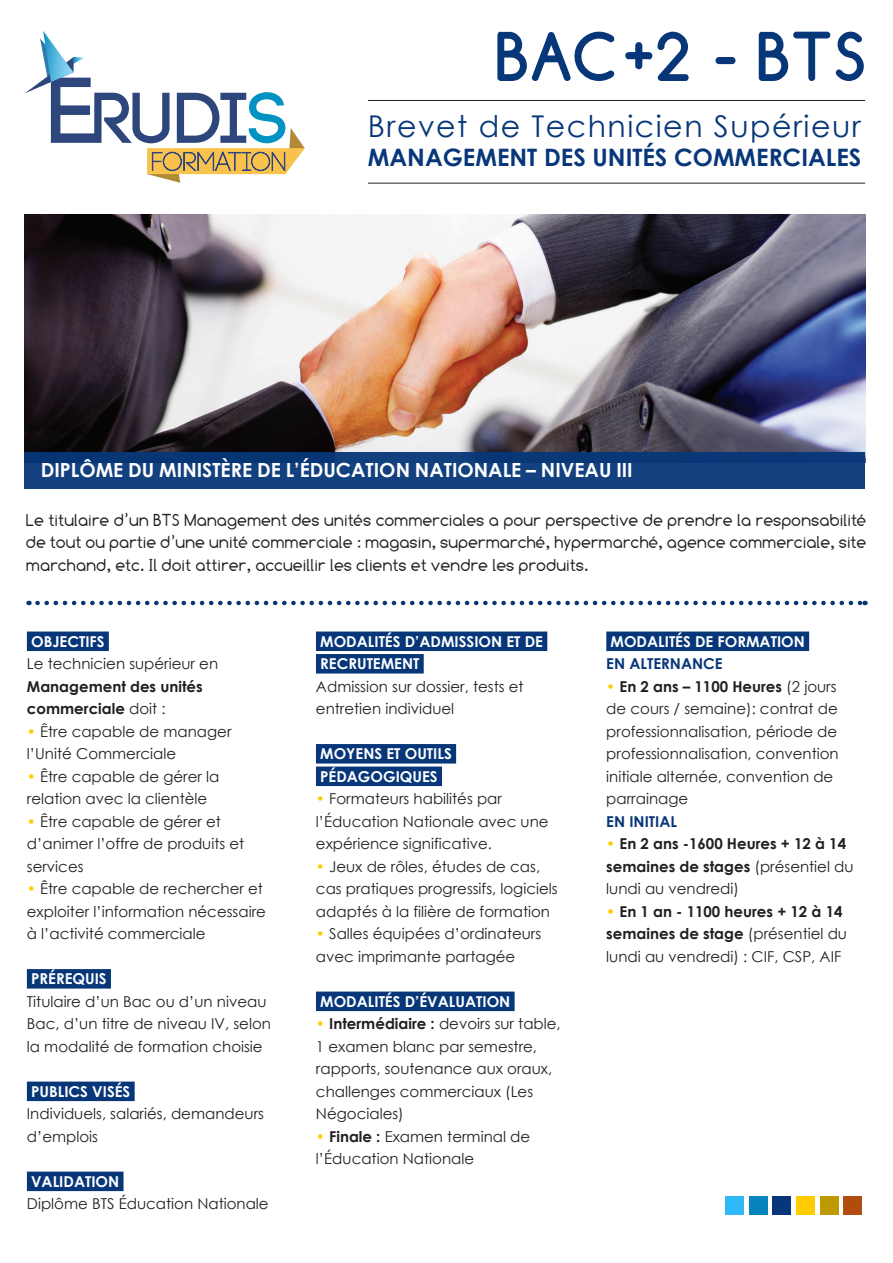
<style>
.page{position:relative;width:893px;height:1263px;background:#fff}
.page>*{position:absolute;margin:0;border:0;box-sizing:border-box;transform-origin:0 0}
.t1{font:700 67.5px "Comfortaa";letter-spacing:.05em;color:#073779}
.t2{font:30px "Century Gothic";letter-spacing:.05em;color:#073779}
.t3{font:700 24px "Century Gothic";color:#073779}
.t4{font:700 19.5px "Century Gothic";color:#fff}
.t5{font:17.25px/22.5px "Comfortaa";color:#231f20;text-align:justify}
.t6{font:15px/22.5px "Century Gothic";color:#231f20}
.t7{font:700 15px "Century Gothic";color:#fff}
.t8{font:700 15px/22.5px "Century Gothic";color:#231f20}
.t9{font:700 15px "Century Gothic";color:#073779}
.s1{font-weight:400}
.s2{color:#fc0}
.s3{font-weight:700}
.s4{font-weight:400;color:#fc0}
</style>
<div class="page">
<img style="left:25px;top:214px;width:840px;height:238px">
<div style="left:25px;top:452px;width:840px;height:36px;background:linear-gradient(to right,#103e7c,#113f7d)"></div>
<svg style="left:25px;top:31px;width:280px;height:152px"></svg>
<hr style="left:368px;top:183px;width:497px;height:1px;background:#231f20">
<hr style="left:368px;top:100px;width:497px;height:1px;background:#231f20">
<svg style="left:37px;top:601px;width:828px;height:4px"></svg>
<div style="left:27px;top:631px;width:82px;height:20px;background:#073779"></div>
<div style="left:27px;top:969px;width:84px;height:19px;background:#073779"></div>
<div style="left:27px;top:1081px;width:108px;height:20px;background:#073779"></div>
<div style="left:27px;top:1171px;width:97px;height:20px;background:#073779"></div>
<div style="left:316px;top:631px;width:231px;height:20px;background:#073779"></div>
<div style="left:316px;top:654px;width:108px;height:19px;background:#073779"></div>
<div style="left:316px;top:744px;width:140px;height:19px;background:#073779"></div>
<div style="left:316px;top:766px;width:126px;height:20px;background:#073779"></div>
<div style="left:316px;top:991px;width:199px;height:20px;background:#073779"></div>
<div style="left:606px;top:631px;width:203px;height:20px;background:#073779"></div>
<div style="left:726px;top:1196px;width:18px;height:18px;background:#30b9f8"></div>
<div style="left:749px;top:1196px;width:18px;height:18px;background:#0784be"></div>
<div style="left:773px;top:1196px;width:18px;height:18px;background:#073779"></div>
<div style="left:844px;top:1196px;width:18px;height:18px;background:#b14c0f"></div>
<div style="left:820px;top:1196px;width:18px;height:18px;background:#bf9900"></div>
<div style="left:796px;top:1196px;width:19px;height:18px;background:#fc0"></div>
<p class="t1" style="left:497px;top:18px;width:369px">BAC+2 - BTS</p>
<p class="t2" style="left:368px;top:106px;width:494px">Brevet de Technicien Supérieur</p>
<p class="t3" style="left:368px;top:139px;width:495px">MANAGEMENT DES UNITÉS COMMERCIALES</p>
<p class="t4" style="left:41px;top:455px;width:593px">DIPLÔME DU MINISTÈRE DE L’ÉDUCATION NATIONALE – NIVEAU III</p>
<p class="t5" style="left:26px;top:508px;width:842px">Le titulaire d’un BTS Management des unités commerciales a pour perspective de prendre la responsabilité de tout ou partie d’une unité commerciale : magasin, supermarché, hypermarché, agence commerciale, site marchand, etc. Il doit attirer, accueillir les clients et vendre les produits.</p>
<p class="t7" style="left:31px;top:630px;width:75px">OBJECTIFS</p>
<p class="t8" style="left:27px;top:652px;width:193px"><span class="s1">Le technicien supérieur en<br></span>Management des unités commerciale <span class="s1">doit :</span></p>
<p class="t6" style="left:27px;top:720px;width:206px"><span class="s2">•</span> Être capable de manager l’Unité Commerciale</p>
<p class="t6" style="left:27px;top:765px;width:194px"><span class="s2">•</span> Être capable de gérer la relation avec la clientèle</p>
<p class="t6" style="left:27px;top:810px;width:219px"><span class="s2">•</span> Être capable de gérer et d’animer l’offre de produits et services</p>
<p class="t6" style="left:27px;top:877px;width:241px"><span class="s2">•</span> Être capable de rechercher et exploiter l’information nécessaire à l’activité commerciale</p>
<p class="t7" style="left:31px;top:967px;width:77px">PRÉREQUIS</p>
<p class="t6" style="left:27px;top:990px;width:246px">Titulaire d’un Bac ou d’un niveau<br>Bac, d’un titre de niveau IV, selon la modalité de formation choisie</p>
<p class="t7" style="left:31px;top:1080px;width:101px">PUBLICS VISÉS</p>
<p class="t6" style="left:27px;top:1102px;width:239px">Individuels, salariés, demandeurs d’emplois</p>
<p class="t7" style="left:31px;top:1170px;width:90px">VALIDATION</p>
<p class="t6" style="left:27px;top:1192px;width:243px">Diplôme BTS Éducation Nationale</p>
<p class="t7" style="left:320px;top:630px;width:224px">MODALITÉS D’ADMISSION ET DE</p>
<p class="t7" style="left:320px;top:652px;width:101px">RECRUTEMENT</p>
<p class="t6" style="left:316px;top:675px;width:209px">Admission sur dossier, tests et entretien individuel</p>
<p class="t7" style="left:320px;top:742px;width:133px">MOYENS ET OUTILS</p>
<p class="t7" style="left:320px;top:765px;width:119px">PÉDAGOGIQUES</p>
<p class="t6" style="left:316px;top:787px;width:234px"><span class="s2">•</span> Formateurs habilités par l’Éducation Nationale avec une expérience significative.</p>
<p class="t6" style="left:316px;top:855px;width:243px"><span class="s2">•</span> Jeux de rôles, études de cas, cas pratiques progressifs, logiciels adaptés à la filière de formation</p>
<p class="t6" style="left:316px;top:922px;width:227px"><span class="s2">•</span> Salles équipées d’ordinateurs avec imprimante partagée</p>
<p class="t7" style="left:320px;top:990px;width:192px">MODALITÉS D’ÉVALUATION</p>
<p class="t6" style="left:316px;top:1012px;width:246px"><span class="s2">•</span> <span class="s3">Intermédiaire :</span> devoirs sur table,<br>1 examen blanc par semestre, rapports, soutenance aux oraux, challenges commerciaux (Les<br>Négociales)</p>
<p class="t6" style="left:316px;top:1125px;width:216px"><span class="s2">•</span> <span class="s3">Finale :</span> Examen terminal de l’Éducation Nationale</p>
<p class="t7" style="left:610px;top:630px;width:196px">MODALITÉS DE FORMATION</p>
<p class="t9" style="left:606px;top:652px;width:118px">EN ALTERNANCE</p>
<p class="t6" style="left:606px;top:675px;width:234px"><span class="s2">•</span> <span class="s3">En 2 ans – 1100 Heures</span> (2 jours de cours / semaine): contrat de professionnalisation, période de professionnalisation, convention initiale alternée, convention de parrainage</p>
<p class="t9" style="left:606px;top:810px;width:72px">EN INITIAL</p>
<p class="t8" style="left:606px;top:832px;width:249px"><span class="s4">•</span> En 2 ans -1600 Heures + 12 à 14 semaines de stages <span class="s1">(présentiel du lundi au vendredi)</span></p>
<p class="t6" style="left:606px;top:900px;width:242px"><span class="s2">•</span> <span class="s3">En 1 an - 1100 heures + 12 à 14 semaines de stage</span> (présentiel du lundi au vendredi) : CIF, CSP, AIF</p>
</div>
